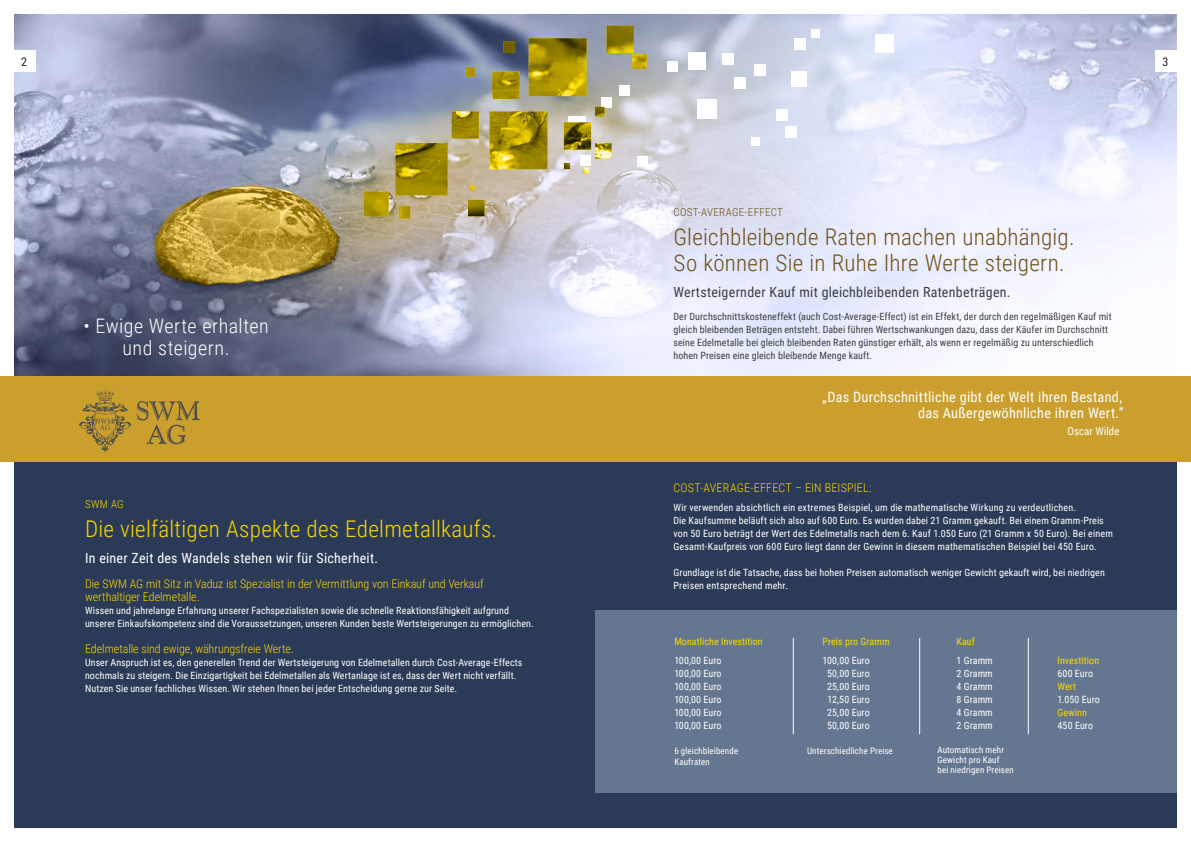
<style>
.page{position:relative;width:1191px;height:842px;background:#fff}
.page>*{position:absolute;margin:0;border:0;box-sizing:border-box;transform-origin:0 0}
.t1{font:300 23px/26px "Roboto Condensed";letter-spacing:.01em;color:#6f4f15}
.t2{font:300 23px "Roboto Condensed";letter-spacing:.01em;color:#fad802}
.t3{font:300 20px/22.7px "Roboto Condensed";letter-spacing:.025em;color:#fff;text-align:center}
.t4{font:14.3px/16.5px "Roboto Condensed";letter-spacing:.02em;color:#fff;text-align:right}
.t5{font:14px "Roboto Condensed";letter-spacing:.02em;color:#3e3e3f}
.t6{font:14px "Roboto Condensed";letter-spacing:.02em;color:#fff}
.t7{font:300 12px/13px "Roboto Condensed";letter-spacing:-.005em;color:#fad802}
.t8{font:300 12px "Roboto Condensed";letter-spacing:.02em;color:#fad802}
.t9{font:12px "Roboto Condensed";color:#231f20}
.t10{font:300 11px "Roboto Condensed";letter-spacing:.03em;color:#6f4f15}
.t11{font:11px "Roboto Condensed";letter-spacing:.005em;color:#fff}
.t12{font:300 11px "Roboto Condensed";color:#fad802}
.t13{font:10px/13px "Roboto Condensed";letter-spacing:.01em;color:#fff}
.t14{font:10px/13px "Roboto Condensed";letter-spacing:.01em;color:#3e3e3f}
.t15{font:10px "Roboto Condensed";letter-spacing:.005em;color:#fad802}
.t16{font:9px/10px "Roboto Condensed";letter-spacing:.015em;color:#fff}
</style>
<div class="page">
<div style="left:14px;top:456px;width:1162px;height:372px;background:#2b3a56"></div>
<img style="left:14px;top:14px;width:1162px;height:363px">
<div style="left:791px;top:71px;width:16px;height:16px;background:#fff"></div>
<div style="left:697px;top:99px;width:20px;height:19px;background:#fff"></div>
<div style="left:754px;top:64px;width:12px;height:12px;background:#fff"></div>
<div style="left:794px;top:38px;width:12px;height:12px;background:#fff"></div>
<div style="left:776px;top:109px;width:12px;height:12px;background:#fff"></div>
<div style="left:751px;top:137px;width:9px;height:9px;background:#fff"></div>
<div style="left:734px;top:77px;width:12px;height:12px;background:#fff"></div>
<div style="left:11px;top:50px;width:24px;height:21px;background:#fff"></div>
<div style="left:1155px;top:50px;width:25px;height:21px;background:#fff"></div>
<div style="left:785px;top:126px;width:12px;height:12px;background:#fff"></div>
<div style="left:595px;top:610px;width:581px;height:183px;background:#657790"></div>
<div style="left:0;top:377px;width:1191px;height:85px;background:#ca9f2d"></div>
<hr style="left:792px;top:638px;width:1px;height:96px;background:#fff">
<hr style="left:919px;top:638px;width:1px;height:96px;background:#fff">
<hr style="left:1027px;top:638px;width:1px;height:96px;background:#fff">
<div style="left:722px;top:53px;width:11px;height:12px;background:#fff"></div>
<div style="left:688px;top:52px;width:18px;height:18px;background:#fff"></div>
<div style="left:667px;top:61px;width:11px;height:11px;background:#fff"></div>
<div style="left:637px;top:156px;width:11px;height:11px;background:#fff"></div>
<div style="left:811px;top:30px;width:8px;height:8px;background:#fff"></div>
<div style="left:875px;top:35px;width:19px;height:18px;background:#fff"></div>
<img style="left:364px;top:26px;width:282px;height:193px">
<svg style="left:79px;top:390px;width:121px;height:62px"></svg>
<p class="t9" style="left:21px;top:53px;width:7px">2</p>
<p class="t9" style="left:1162px;top:53px;width:7px">3</p>
<h2 class="t3" style="left:83px;top:313px;width:187px">• Ewige Werte erhalten und steigern.</h2>
<p class="t12" style="left:85px;top:496px;width:40px">SWM AG</p>
<h1 class="t2" style="left:85px;top:513px;width:413px">Die vielfältigen Aspekte des Edelmetallkaufs.</h1>
<h3 class="t6" style="left:85px;top:548px;width:295px">In einer Zeit des Wandels stehen wir für Sicherheit.</h3>
<p class="t7" style="left:85px;top:577px;width:400px">Die SWM AG mit Sitz in Vaduz ist Spezialist in der Vermittlung von Einkauf und Verkauf werthaltiger Edelmetalle.</p>
<p class="t13" style="left:85px;top:604px;width:450px">Wissen und jahrelange Erfahrung unserer Fachspezialisten sowie die schnelle Reaktionsfähigkeit aufgrund unserer Einkaufskompetenz sind die Voraussetzungen, unseren Kunden beste Wertsteigerungen zu ermöglichen.</p>
<p class="t7" style="left:85px;top:642px;width:210px">Edelmetalle sind ewige, währungsfreie Werte.</p>
<p class="t13" style="left:85px;top:656px;width:439px">Unser Anspruch ist es, den generellen Trend der Wertsteigerung von Edelmetallen durch Cost-Average-Effects nochmals zu steigern. Die Einzigartigkeit bei Edelmetallen als Wertanlage ist es, dass der Wert nicht verfällt.<br>Nutzen Sie unser fachliches Wissen. Wir stehen Ihnen bei jeder Entscheidung gerne zur Seite.</p>
<p class="t10" style="left:673px;top:204px;width:111px">COST-AVERAGE-EFFECT</p>
<h1 class="t1" style="left:673px;top:223px;width:402px">Gleichbleibende Raten machen unabhängig.<br>So können Sie in Ruhe Ihre Werte steigern.</h1>
<h3 class="t5" style="left:673px;top:282px;width:339px">Wertsteigernder Kauf mit gleichbleibenden Ratenbeträgen.</h3>
<p class="t14" style="left:673px;top:310px;width:440px">Der Durchschnittskosteneffekt (auch Cost-Average-Effect) ist ein Effekt, der durch den regelmäßigen Kauf mit gleich bleibenden Beträgen entsteht. Dabei führen Wertschwankungen dazu, dass der Käufer im Durchschnitt seine Edelmetalle bei gleich bleibenden Raten günstiger erhält, als wenn er regelmäßig zu unterschiedlich hohen Preisen eine gleich bleibende Menge kauft.</p>
<h3 class="t4" style="left:822px;top:388px;width:303px">„Das Durchschnittliche gibt der Welt ihren Bestand, das Außergewöhnliche ihren Wert.”</h3>
<p class="t11" style="left:1067px;top:423px;width:54px">Oscar Wilde</p>
<p class="t8" style="left:673px;top:479px;width:199px">COST-AVERAGE-EFFECT – EIN BEISPIEL:</p>
<p class="t13" style="left:673px;top:501px;width:441px">Wir verwenden absichtlich ein extremes Beispiel, um die mathematische Wirkung zu verdeutlichen.<br>Die Kaufsumme beläuft sich also auf 600 Euro. Es wurden dabei 21 Gramm gekauft. Bei einem Gramm-Preis von 50 Euro beträgt der Wert des Edelmetalls nach dem 6. Kauf 1.050 Euro (21 Gramm x 50 Euro). Bei einem Gesamt-Kaufpreis von 600 Euro liegt dann der Gewinn in diesem mathematischen Beispiel bei 450 Euro.</p>
<p class="t13" style="left:673px;top:566px;width:433px">Grundlage ist die Tatsache, dass bei hohen Preisen automatisch weniger Gewicht gekauft wird, bei niedrigen<br>Preisen entsprechend mehr.</p>
<p class="t15" style="left:674px;top:634px;width:90px">Monatliche Investition</p>
<p class="t15" style="left:822px;top:634px;width:69px">Preis pro Gramm</p>
<p class="t15" style="left:956px;top:634px;width:20px">Kauf</p>
<p class="t13" style="left:674px;top:654px;width:49px">100,00 Euro</p>
<p class="t13" style="left:822px;top:654px;width:49px">100,00 Euro</p>
<p class="t13" style="left:956px;top:654px;width:38px">1 Gramm</p>
<p class="t15" style="left:1057px;top:653px;width:43px">Investition</p>
<p class="t13" style="left:674px;top:667px;width:49px">100,00 Euro</p>
<p class="t13" style="left:827px;top:667px;width:44px">50,00 Euro</p>
<p class="t13" style="left:956px;top:667px;width:38px">2 Gramm</p>
<p class="t13" style="left:1057px;top:667px;width:37px">600 Euro</p>
<p class="t13" style="left:674px;top:680px;width:49px">100,00 Euro</p>
<p class="t13" style="left:827px;top:680px;width:44px">25,00 Euro</p>
<p class="t13" style="left:956px;top:680px;width:38px">4 Gramm</p>
<p class="t15" style="left:1057px;top:679px;width:20px">Wert</p>
<p class="t13" style="left:674px;top:693px;width:49px">100,00 Euro</p>
<p class="t13" style="left:827px;top:693px;width:44px">12,50 Euro</p>
<p class="t13" style="left:956px;top:693px;width:38px">8 Gramm</p>
<p class="t13" style="left:1057px;top:693px;width:44px">1.050 Euro</p>
<p class="t13" style="left:674px;top:706px;width:49px">100,00 Euro</p>
<p class="t13" style="left:827px;top:706px;width:44px">25,00 Euro</p>
<p class="t13" style="left:956px;top:706px;width:38px">4 Gramm</p>
<p class="t15" style="left:1057px;top:705px;width:31px">Gewinn</p>
<p class="t13" style="left:674px;top:719px;width:49px">100,00 Euro</p>
<p class="t13" style="left:827px;top:719px;width:44px">50,00 Euro</p>
<p class="t13" style="left:956px;top:719px;width:38px">2 Gramm</p>
<p class="t13" style="left:1057px;top:719px;width:37px">450 Euro</p>
<p class="t16" style="left:674px;top:745px;width:65px;line-height:11px">6 gleichbleibende<br>Kaufraten</p>
<p class="t16" style="left:937px;top:745px;width:78px">Automatisch mehr<br>Gewicht pro Kauf<br>bei niedrigen Preisen</p>
<p class="t16" style="left:807px;top:745px;width:87px">Unterschiedliche Preise</p>
</div>
